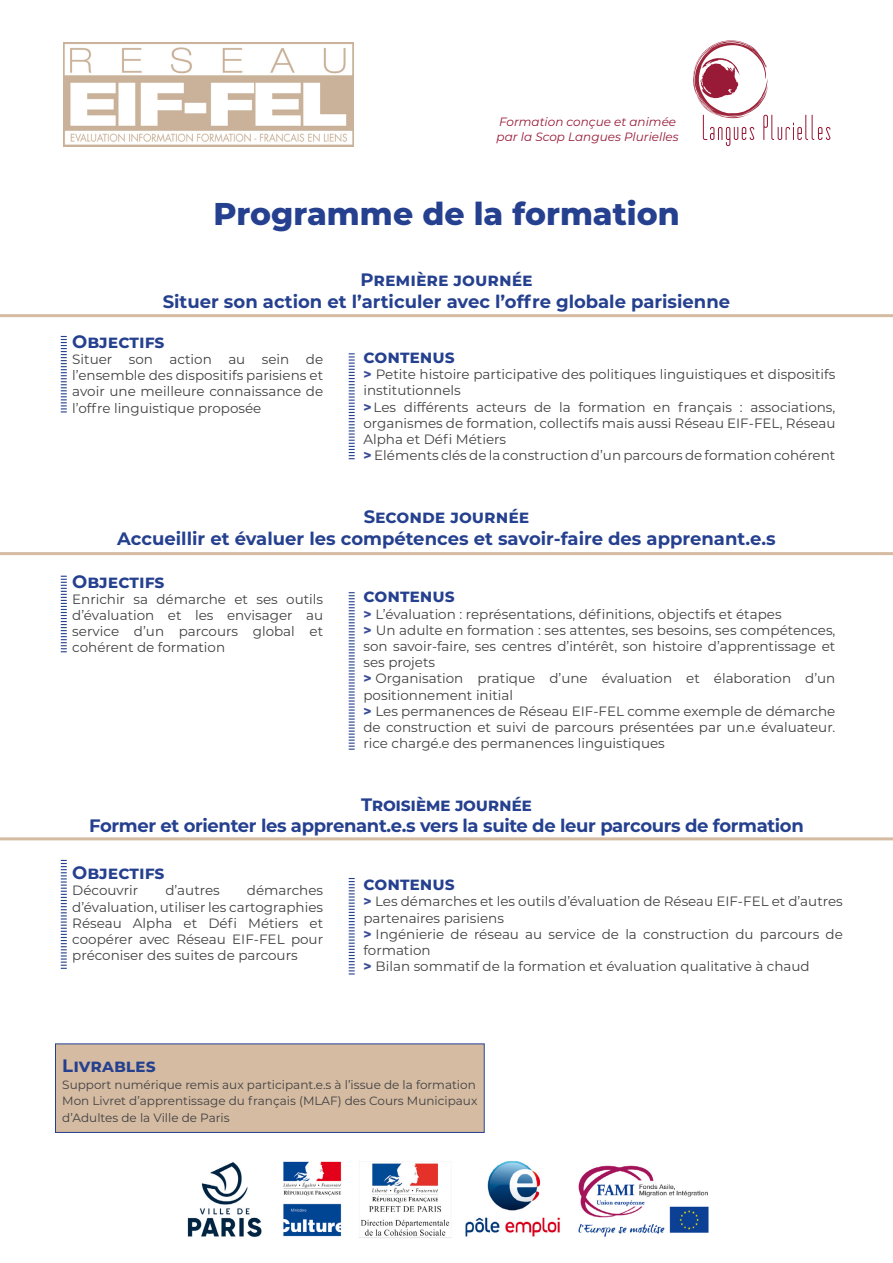
<style>
.page{position:relative;width:893px;height:1263px;background:#fff}
.page>*{position:absolute;margin:0;border:0;box-sizing:border-box;transform-origin:0 0}
.t1{font:800 31.5px "Montserrat";color:#25408f}
.t2{font:700 18px/21.6px "Montserrat";color:#25408f;text-align:center}
.t3{font:700 18px/21.6px "Montserrat";letter-spacing:-.02em;color:#25408f;text-align:center}
.t4{font:13.5px/16.2px "Montserrat";color:#414042;text-align:justify}
.t5{font:12px/16.5px "Montserrat";color:#414042}
.t6{font:italic 12px/14.4px "Montserrat";color:#981a36}
.s1{font-weight:800;color:#3b4d96}
</style>
<div class="page">
<img style="left:64px;top:43px;width:290px;height:103px">
<svg style="left:693px;top:40px;width:137px;height:106px"></svg>
<svg style="left:61px;top:336px;width:6px;height:76px"></svg>
<svg style="left:61px;top:576px;width:6px;height:76px"></svg>
<svg style="left:61px;top:860px;width:6px;height:109px"></svg>
<svg style="left:349px;top:353px;width:6px;height:106px"></svg>
<svg style="left:349px;top:592px;width:6px;height:158px"></svg>
<svg style="left:349px;top:878px;width:6px;height:96px"></svg>
<hr style="left:0;top:314px;width:893px;height:3px;background:#d4bba2">
<hr style="left:0;top:552px;width:893px;height:3px;background:#d4bba2">
<hr style="left:0;top:837px;width:893px;height:3px;background:#d4bba2">
<img style="left:187px;top:1161px;width:522px;height:77px">
<div style="left:56px;top:1044px;width:428px;height:88px;background:#d4bba2"></div>
<div style="left:55px;top:1043px;width:430px;height:90px;border:1px solid #25408f"></div>
<p class="t6" style="left:497px;top:115px;width:184px">Formation conçue et animée par la Scop Langues Plurielles</p>
<h1 class="t1" style="left:213px;top:191px;width:468px">Programme de la formation</h1>
<h2 class="t2" style="left:163px;top:268px;width:569px">Première journée<br>Situer son action et l’articuler avec l’offre globale parisienne</h2>
<h2 class="t2" style="left:72px;top:330px;width:94px">Objectifs</h2>
<p class="t4" style="left:72px;top:351px;width:252px">Situer son action au sein de l’ensemble des dispositifs parisiens et avoir une meilleure connaissance de l’offre linguistique proposée</p>
<h2 class="t2" style="left:363px;top:345px;width:93px">contenus</h2>
<p class="t4" style="left:363px;top:366px;width:473px;text-align:left"><span class="s1">&gt;</span> Petite histoire participative des politiques linguistiques et dispositifs institutionnels<br><span class="s1">&gt;</span> Les différents acteurs de la formation en français : associations, organismes de formation, collectifs mais aussi Réseau EIF-FEL, Réseau Alpha et Défi Métiers<br><span class="s1">&gt;</span> Eléments clés de la construction d’un parcours de formation cohérent</p>
<h2 class="t2" style="left:117px;top:505px;width:660px">Seconde journée<br>Accueillir et évaluer les compétences et savoir-faire des apprenant.e.s</h2>
<h2 class="t2" style="left:72px;top:569px;width:94px">Objectifs</h2>
<p class="t4" style="left:72px;top:590px;width:252px">Enrichir sa démarche et ses outils d’évaluation et les envisager au service d’un parcours global et cohérent de formation</p>
<h2 class="t2" style="left:363px;top:584px;width:93px">contenus</h2>
<p class="t4" style="left:363px;top:605px;width:474px;text-align:left"><span class="s1">&gt;</span> L’évaluation : représentations, définitions, objectifs et étapes<br><span class="s1">&gt;</span> Un adulte en formation : ses attentes, ses besoins, ses compétences, son savoir-faire, ses centres d’intérêt, son histoire d’apprentissage et ses projets<br><span class="s1">&gt;</span> Organisation pratique d’une évaluation et élaboration d’un positionnement initial<br><span class="s1">&gt;</span> Les permanences de Réseau EIF-FEL comme exemple de démarche de construction et suivi de parcours présentées par un.e évaluateur. rice chargé.e des permanences linguistiques</p>
<h2 class="t3" style="left:89px;top:793px;width:716px">Troisième journée<br>Former et orienter les apprenant.e.s vers la suite de leur parcours de formation</h2>
<h2 class="t2" style="left:72px;top:861px;width:94px">Objectifs</h2>
<p class="t4" style="left:72px;top:882px;width:68px">Découvrir</p>
<p class="t4" style="left:165px;top:882px;width:56px">d’autres</p>
<p class="t4" style="left:72px;top:882px;width:252px;text-indent:175px">démarches d’évaluation, utiliser les cartographies Réseau Alpha et Défi Métiers et coopérer avec Réseau EIF-FEL pour préconiser des suites de parcours</p>
<h2 class="t2" style="left:363px;top:872px;width:93px">contenus</h2>
<p class="t4" style="left:363px;top:893px;width:481px;text-align:left"><span class="s1">&gt;</span> Les démarches et les outils d’évaluation de Réseau EIF-FEL et d’autres partenaires parisiens<br><span class="s1">&gt;</span> Ingénierie de réseau au service de la construction du parcours de formation<br><span class="s1">&gt;</span> Bilan sommatif de la formation et évaluation qualitative à chaud</p>
<h2 class="t2" style="left:62px;top:1054px;width:95px">Livrables</h2>
<p class="t5" style="left:62px;top:1076px;width:417px">Support numérique remis aux participant.e.s à l’issue de la formation<br>Mon Livret d’apprentissage du français (MLAF) des Cours Municipaux d’Adultes de la Ville de Paris</p>
</div>
